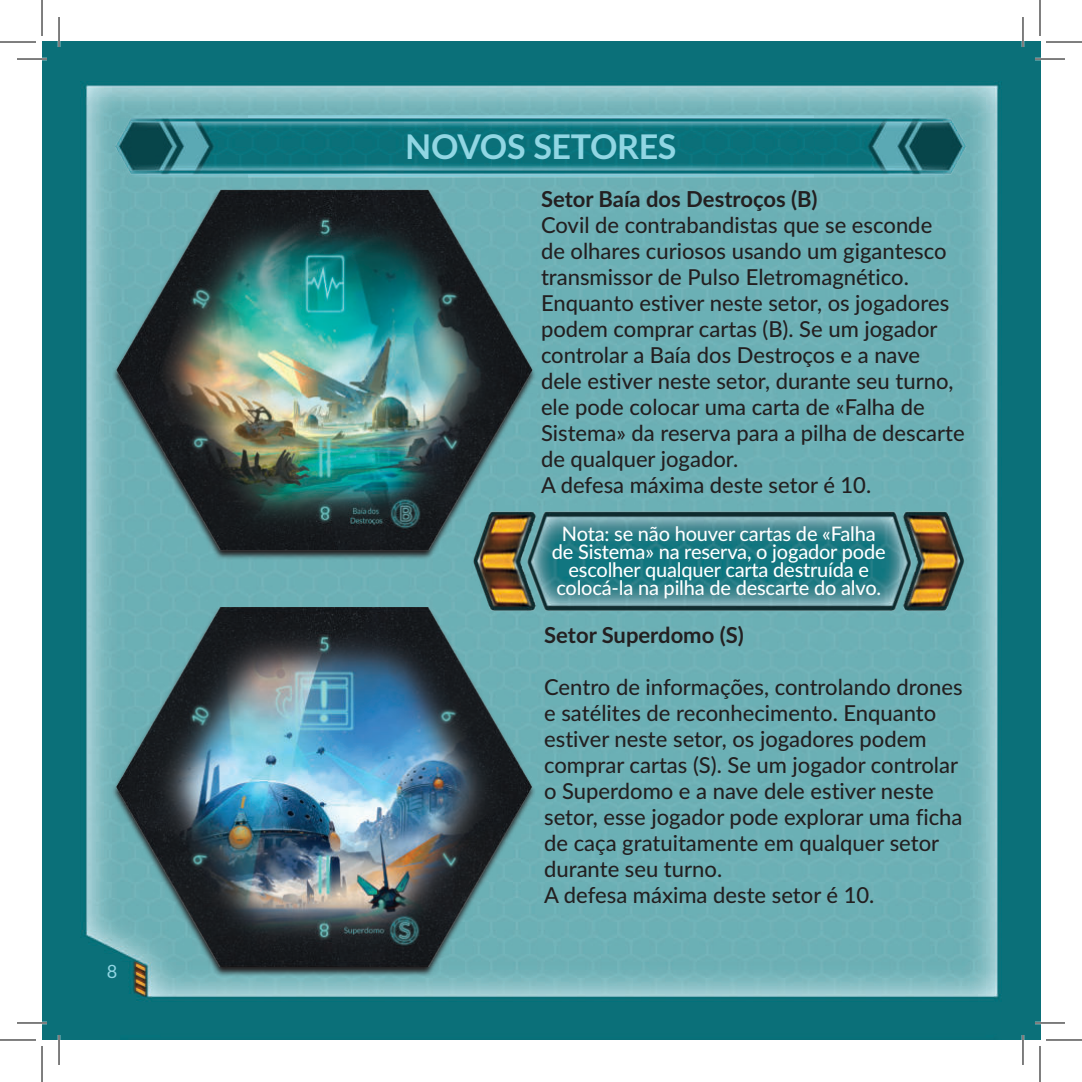
<style>
.page{position:relative;width:1082px;height:1082px;background:#fff}
.page>*{position:absolute;margin:0;border:0;box-sizing:border-box;transform-origin:0 0}
.t1{font:700 34px "Lato";letter-spacing:-.01em;color:#91d6e3}
.t2{font:500 22px/26px "Lato";color:#231f20}
.t3{font:700 22px "Lato";color:#231f20}
.t4{font:500 20px/18px "Lato";letter-spacing:-.01em;color:#fff;text-align:center}
.t5{font:18.2px "Lato";color:#91d6e3}
</style>
<div class="page">
<img style="left:42px;top:42px;width:998px;height:998px">
<img style="left:813px;top:116px;width:153px;height:61px">
<img style="left:116px;top:116px;width:697px;height:61px">
<svg style="left:112px;top:607px;width:424px;height:369px;background:#5e9295"></svg>
<img style="left:116px;top:607px;width:417px;height:359px">
<svg style="left:112px;top:190px;width:424px;height:370px;background:#629a9e"></svg>
<img style="left:116px;top:190px;width:417px;height:361px">
<img style="left:472px;top:504px;width:494px;height:113px">
<hr style="left:17px;top:58px;width:30px;height:2px;background:#fff">
<hr style="left:1035px;top:58px;width:30px;height:2px;background:#fff">
<hr style="left:17px;top:1022px;width:30px;height:2px;background:#fff">
<hr style="left:1035px;top:1022px;width:30px;height:2px;background:#fff">
<hr style="left:58px;top:17px;width:2px;height:30px;background:#fff">
<hr style="left:58px;top:1035px;width:2px;height:30px;background:#fff">
<hr style="left:1022px;top:17px;width:2px;height:30px;background:#fff">
<hr style="left:1022px;top:1035px;width:2px;height:30px;background:#fff">
<hr style="left:17px;top:59px;width:30px;height:1px;background:#000">
<hr style="left:1035px;top:59px;width:30px;height:1px;background:#000">
<hr style="left:17px;top:1022px;width:30px;height:1px;background:#000">
<hr style="left:1035px;top:1022px;width:30px;height:1px;background:#000">
<hr style="left:59px;top:17px;width:1px;height:30px;background:#000">
<hr style="left:59px;top:1035px;width:1px;height:30px;background:#000">
<hr style="left:1022px;top:17px;width:1px;height:30px;background:#000">
<hr style="left:1022px;top:1035px;width:1px;height:30px;background:#000">
<hr style="left:0;top:42px;width:36px;height:1px;background:#000">
<hr style="left:1046px;top:42px;width:36px;height:1px;background:#000">
<hr style="left:0;top:1039px;width:36px;height:1px;background:#000">
<hr style="left:1046px;top:1039px;width:36px;height:1px;background:#000">
<hr style="left:42px;top:0;width:1px;height:36px;background:#000">
<hr style="left:42px;top:1046px;width:1px;height:36px;background:#000">
<hr style="left:1039px;top:0;width:1px;height:36px;background:#000">
<hr style="left:1039px;top:1046px;width:1px;height:36px;background:#000">
<p class="t5" style="left:107px;top:961px;width:12px">8</p>
<h1 class="t1" style="left:405px;top:128px;width:273px">NOVOS SETORES</h1>
<p class="t3" style="left:541px;top:187px;width:278px">Setor Baía dos Destroços (B)</p>
<p class="t2" style="left:541px;top:212px;width:425px">Covil de contrabandistas que se esconde<br>de olhares curiosos usando um gigantesco transmissor de Pulso Eletromagnético.<br>Enquanto estiver neste setor, os jogadores podem comprar cartas (B). Se um jogador controlar a Baía dos Destroços e a nave dele estiver neste setor, durante seu turno, ele pode colocar uma carta de «Falha de Sistema» da reserva para a pilha de descarte de qualquer jogador.<br>A defesa máxima deste setor é 10.</p>
<p class="t4" style="left:552px;top:525px;width:335px">Nota: se não houver cartas de «Falha de Sistema» na reserva, o jogador pode escolher qualquer carta destruída e colocá-la na pilha de descarte do alvo.</p>
<p class="t3" style="left:544px;top:622px;width:201px">Setor Superdomo (S)</p>
<p class="t2" style="left:544px;top:673px;width:420px">Centro de informações, controlando drones e satélites de reconhecimento. Enquanto estiver neste setor, os jogadores podem comprar cartas (S). Se um jogador controlar o Superdomo e a nave dele estiver neste setor, esse jogador pode explorar uma ficha de caça gratuitamente em qualquer setor durante seu turno.<br>A defesa máxima deste setor é 10.</p>
</div>
